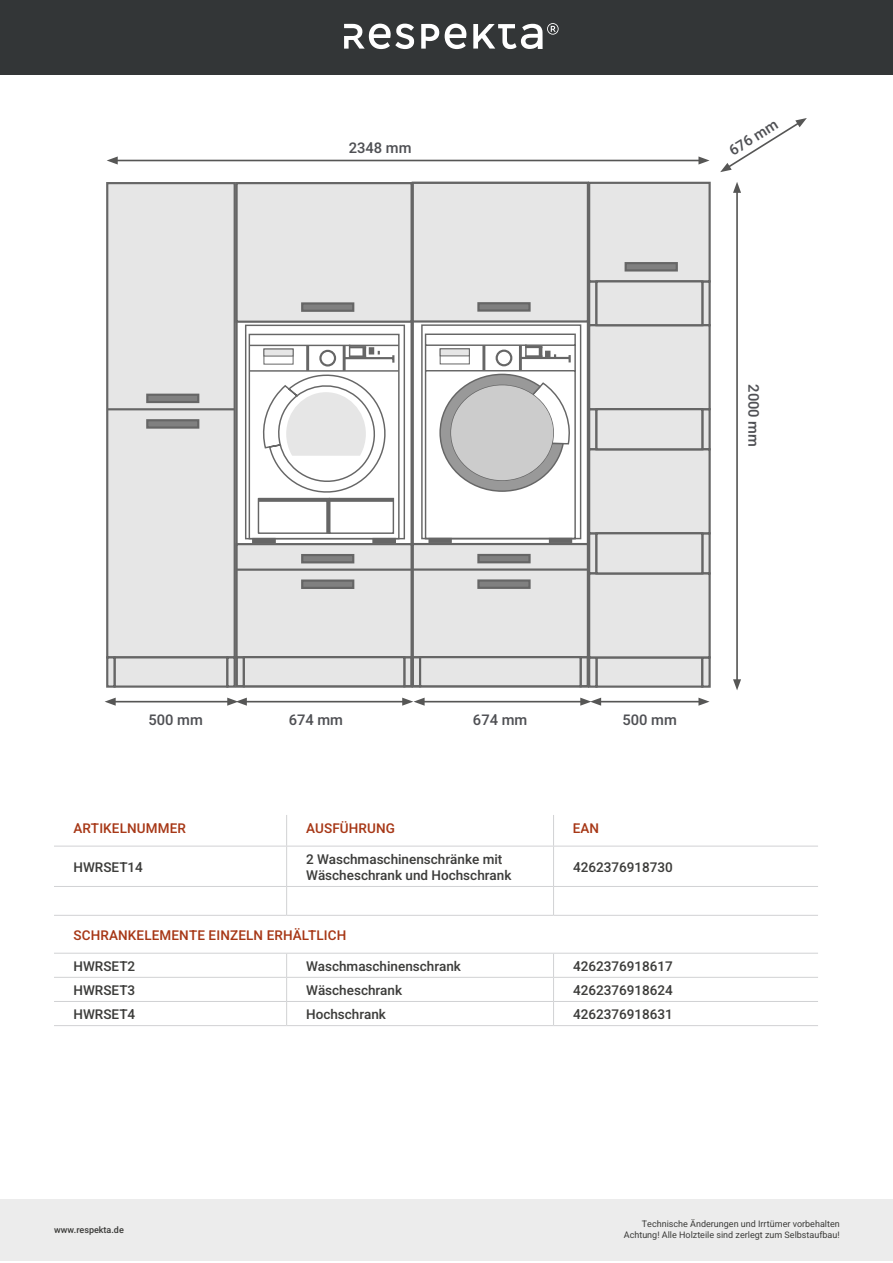
<style>
.page{position:relative;width:893px;height:1263px;background:#fff}
.page>*{position:absolute;margin:0;border:0;box-sizing:border-box;transform-origin:0 0}
.t1{font:14.7px "Heebo";color:#4f5054}
.t2{font:13.5px/16.2px "Heebo";color:#3d3d3b}
.t3{font:13.5px "Heebo";letter-spacing:.01em;color:#a73817}
.t4{font:9px "Heebo";color:#3d3d3b}
</style>
<div class="page">
<div style="left:0;top:0;width:893px;height:75px;background:#333637"></div>
<svg style="left:344px;top:24px;width:70px;height:25px"></svg>
<svg style="left:421px;top:24px;width:18px;height:25px"></svg>
<svg style="left:445px;top:24px;width:21px;height:25px"></svg>
<svg style="left:473px;top:23px;width:86px;height:26px"></svg>
<div style="left:0;top:1199px;width:893px;height:61px;background:#ececec"></div>
<hr style="left:286px;top:815px;width:1px;height:31px;background:#d1d2d4">
<hr style="left:553px;top:815px;width:1px;height:31px;background:#d1d2d4">
<hr style="left:54px;top:846px;width:233px;height:1px;background:#d1d2d4">
<hr style="left:287px;top:846px;width:266px;height:1px;background:#d1d2d4">
<hr style="left:554px;top:846px;width:264px;height:1px;background:#d1d2d4">
<hr style="left:286px;top:846px;width:1px;height:40px;background:#d1d2d4">
<hr style="left:553px;top:846px;width:1px;height:40px;background:#d1d2d4">
<hr style="left:54px;top:886px;width:233px;height:1px;background:#d1d2d4">
<hr style="left:287px;top:886px;width:266px;height:1px;background:#d1d2d4">
<svg style="left:286px;top:887px;width:1px;height:28px"></svg>
<hr style="left:554px;top:886px;width:264px;height:1px;background:#d1d2d4">
<svg style="left:553px;top:887px;width:1px;height:28px"></svg>
<hr style="left:54px;top:915px;width:233px;height:1px;background:#d1d2d4">
<hr style="left:287px;top:915px;width:266px;height:1px;background:#d1d2d4">
<hr style="left:554px;top:915px;width:264px;height:1px;background:#d1d2d4">
<hr style="left:54px;top:953px;width:233px;height:1px;background:#d1d2d4">
<hr style="left:287px;top:953px;width:266px;height:1px;background:#d1d2d4">
<hr style="left:554px;top:953px;width:264px;height:1px;background:#d1d2d4">
<hr style="left:54px;top:977px;width:233px;height:1px;background:#d1d2d4">
<hr style="left:287px;top:977px;width:266px;height:1px;background:#d1d2d4">
<hr style="left:554px;top:977px;width:264px;height:1px;background:#d1d2d4">
<hr style="left:54px;top:1001px;width:233px;height:1px;background:#d1d2d4">
<hr style="left:287px;top:1001px;width:266px;height:1px;background:#d1d2d4">
<svg style="left:286px;top:953px;width:1px;height:72px"></svg>
<hr style="left:554px;top:1001px;width:264px;height:1px;background:#d1d2d4">
<svg style="left:553px;top:953px;width:1px;height:72px"></svg>
<hr style="left:54px;top:1025px;width:233px;height:1px;background:#d1d2d4">
<hr style="left:287px;top:1025px;width:266px;height:1px;background:#d1d2d4">
<hr style="left:554px;top:1025px;width:264px;height:1px;background:#d1d2d4">
<div style="left:595px;top:656px;width:108px;height:32px;background:#e6e6e6;border:2px solid #666"></div>
<div style="left:701px;top:656px;width:10px;height:32px;background:#e6e6e6;border:2px solid #666"></div>
<div style="left:588px;top:656px;width:10px;height:32px;background:#e6e6e6;border:2px solid #666"></div>
<div style="left:588px;top:532px;width:10px;height:42px;background:#e6e6e6;border:2px solid #666"></div>
<div style="left:701px;top:532px;width:10px;height:42px;background:#e6e6e6;border:2px solid #666"></div>
<div style="left:588px;top:408px;width:10px;height:42px;background:#e6e6e6;border:2px solid #666"></div>
<div style="left:701px;top:408px;width:10px;height:42px;background:#e6e6e6;border:2px solid #666"></div>
<div style="left:588px;top:280px;width:10px;height:46px;background:#e6e6e6;border:2px solid #666"></div>
<div style="left:701px;top:280px;width:10px;height:46px;background:#e6e6e6;border:2px solid #666"></div>
<div style="left:588px;top:182px;width:123px;height:100px;background:#e6e6e6;border:2px solid #666"></div>
<div style="left:588px;top:324px;width:123px;height:86px;background:#e6e6e6;border:2px solid #666"></div>
<div style="left:588px;top:448px;width:123px;height:86px;background:#e6e6e6;border:2px solid #666"></div>
<div style="left:588px;top:572px;width:123px;height:86px;background:#e6e6e6;border:2px solid #666"></div>
<div style="left:595px;top:280px;width:108px;height:46px;background:#e6e6e6;border:2px solid #666"></div>
<div style="left:595px;top:408px;width:108px;height:42px;background:#e6e6e6;border:2px solid #666"></div>
<div style="left:595px;top:532px;width:108px;height:42px;background:#e6e6e6;border:2px solid #666"></div>
<div style="left:625px;top:262px;width:53px;height:10px;background:#808080;border:2px solid #666"></div>
<hr style="left:115px;top:160px;width:586px;height:1px;background:#565655">
<svg style="left:107px;top:156px;width:11px;height:9px"></svg>
<svg style="left:698px;top:156px;width:12px;height:9px"></svg>
<hr style="left:598px;top:701px;width:103px;height:1px;background:#565655">
<svg style="left:698px;top:698px;width:12px;height:8px"></svg>
<hr style="left:422px;top:701px;width:161px;height:1px;background:#565655">
<svg style="left:580px;top:698px;width:21px;height:8px"></svg>
<hr style="left:244px;top:701px;width:161px;height:1px;background:#565655">
<svg style="left:402px;top:698px;width:23px;height:8px"></svg>
<hr style="left:113px;top:701px;width:117px;height:1px;background:#565655">
<svg style="left:105px;top:698px;width:11px;height:8px"></svg>
<svg style="left:227px;top:698px;width:20px;height:8px"></svg>
<hr style="left:736px;top:190px;width:2px;height:492px;background:#565655">
<svg style="left:733px;top:679px;width:8px;height:11px"></svg>
<svg style="left:733px;top:182px;width:8px;height:11px"></svg>
<svg style="left:720px;top:118px;width:87px;height:54px"></svg>
<svg style="left:579px;top:656px;width:10px;height:31px"></svg>
<svg style="left:412px;top:656px;width:9px;height:31px"></svg>
<div style="left:412px;top:182px;width:177px;height:141px;background:#e6e6e6;border:2px solid #666"></div>
<div style="left:412px;top:543px;width:177px;height:115px;background:#e6e6e6;border:2px solid #666"></div>
<svg style="left:421px;top:324px;width:161px;height:216px"></svg>
<hr style="left:413px;top:568px;width:175px;height:3px;background:#666">
<div style="left:451px;top:385px;width:102px;height:95px;background:#ccc;border-radius:50%"></div>
<div style="left:477px;top:302px;width:54px;height:10px;background:#808080;border:2px solid #666"></div>
<div style="left:477px;top:554px;width:54px;height:9px;background:#808080;border:2px solid #666"></div>
<div style="left:477px;top:579px;width:54px;height:10px;background:#808080;border:2px solid #666"></div>
<div style="left:419px;top:656px;width:163px;height:31px;background:#e6e6e6;border:2px solid #666"></div>
<div style="left:428px;top:538px;width:24px;height:5px;background:#666"></div>
<div style="left:549px;top:538px;width:23px;height:5px;background:#666"></div>
<div style="left:249px;top:334px;width:151px;height:205px;background:#fff;border:1px solid #666"></div>
<hr style="left:249px;top:345px;width:150px;height:1px;background:#666">
<hr style="left:249px;top:370px;width:150px;height:2px;background:#666">
<div style="left:258px;top:498px;width:72px;height:36px;border:1px solid #666"></div>
<div style="left:329px;top:498px;width:65px;height:36px;border:1px solid #666"></div>
<hr style="left:258px;top:499px;width:135px;height:3px;background:#666">
<hr style="left:326px;top:500px;width:3px;height:33px;background:#666">
<div style="left:403px;top:656px;width:10px;height:31px;background:#e6e6e6;border:2px solid #666"></div>
<svg style="left:235px;top:656px;width:10px;height:31px"></svg>
<div style="left:235px;top:182px;width:178px;height:141px;background:#e6e6e6;border:2px solid #666"></div>
<div style="left:235px;top:543px;width:178px;height:115px;background:#e6e6e6;border:2px solid #666"></div>
<div style="left:245px;top:325px;width:160px;height:214px;border:1px solid #666"></div>
<hr style="left:237px;top:568px;width:175px;height:3px;background:#666">
<div style="left:301px;top:302px;width:53px;height:10px;background:#808080;border:2px solid #666"></div>
<div style="left:301px;top:554px;width:53px;height:9px;background:#808080;border:2px solid #666"></div>
<div style="left:301px;top:579px;width:53px;height:10px;background:#808080;border:2px solid #666"></div>
<div style="left:243px;top:656px;width:162px;height:31px;background:#e6e6e6;border:2px solid #666"></div>
<div style="left:252px;top:538px;width:24px;height:5px;background:#666"></div>
<div style="left:373px;top:538px;width:23px;height:5px;background:#666"></div>
<svg style="left:261px;top:344px;width:135px;height:157px"></svg>
<div style="left:106px;top:182px;width:130px;height:476px;background:#e6e6e6;border:2px solid #666"></div>
<div style="left:113px;top:656px;width:115px;height:32px;background:#e6e6e6;border:2px solid #666"></div>
<hr style="left:107px;top:408px;width:128px;height:2px;background:#666">
<div style="left:146px;top:419px;width:53px;height:10px;background:#808080;border:2px solid #666"></div>
<div style="left:146px;top:394px;width:53px;height:9px;background:#808080;border:2px solid #666"></div>
<div style="left:226px;top:656px;width:10px;height:32px;background:#e6e6e6;border:2px solid #666"></div>
<div style="left:106px;top:656px;width:10px;height:32px;background:#e6e6e6;border:2px solid #666"></div>
<p class="t1" style="left:349px;top:137px;width:64px">2348 mm</p>
<p class="t1" style="left:725px;top:143px;width:56px;rotate:-32deg">676 mm</p>
<p class="t1" style="left:764px;top:384px;width:64px;rotate:90deg">2000 mm</p>
<p class="t1" style="left:149px;top:709px;width:56px">500 mm</p>
<p class="t1" style="left:289px;top:709px;width:56px">674 mm</p>
<p class="t1" style="left:473px;top:709px;width:56px">674 mm</p>
<p class="t1" style="left:622px;top:709px;width:56px">500 mm</p>
<p class="t3" style="left:74px;top:819px;width:114px">ARTIKELNUMMER</p>
<p class="t3" style="left:306px;top:819px;width:90px">AUSFÜHRUNG</p>
<p class="t3" style="left:573px;top:819px;width:28px">EAN</p>
<p class="t2" style="left:74px;top:859px;width:71px">HWRSET14</p>
<p class="t2" style="left:306px;top:850px;width:207px">2 Waschmaschinenschränke mit<br>Wäscheschrank und Hochschrank</p>
<p class="t2" style="left:573px;top:859px;width:101px">4262376918730</p>
<p class="t3" style="left:74px;top:925px;width:274px">SCHRANKELEMENTE EINZELN ERHÄLTLICH</p>
<p class="t2" style="left:74px;top:958px;width:63px">HWRSET2</p>
<p class="t2" style="left:306px;top:958px;width:156px">Waschmaschinenschrank</p>
<p class="t2" style="left:573px;top:958px;width:101px">4262376918617</p>
<p class="t2" style="left:74px;top:982px;width:63px">HWRSET3</p>
<p class="t2" style="left:306px;top:982px;width:97px">Wäscheschrank</p>
<p class="t2" style="left:573px;top:982px;width:101px">4262376918624</p>
<p class="t2" style="left:74px;top:1006px;width:63px">HWRSET4</p>
<p class="t2" style="left:306px;top:1006px;width:81px">Hochschrank</p>
<p class="t2" style="left:573px;top:1006px;width:101px">4262376918631</p>
<p class="t4" style="left:54px;top:1223px;width:71px">www.respekta.de</p>
<p class="t4" style="left:642px;top:1217px;width:199px">Technische Änderungen und Irrtümer vorbehalten</p>
<p class="t4" style="left:624px;top:1228px;width:217px">Achtung! Alle Holzteile sind zerlegt zum Selbstaufbau!</p>
</div>
